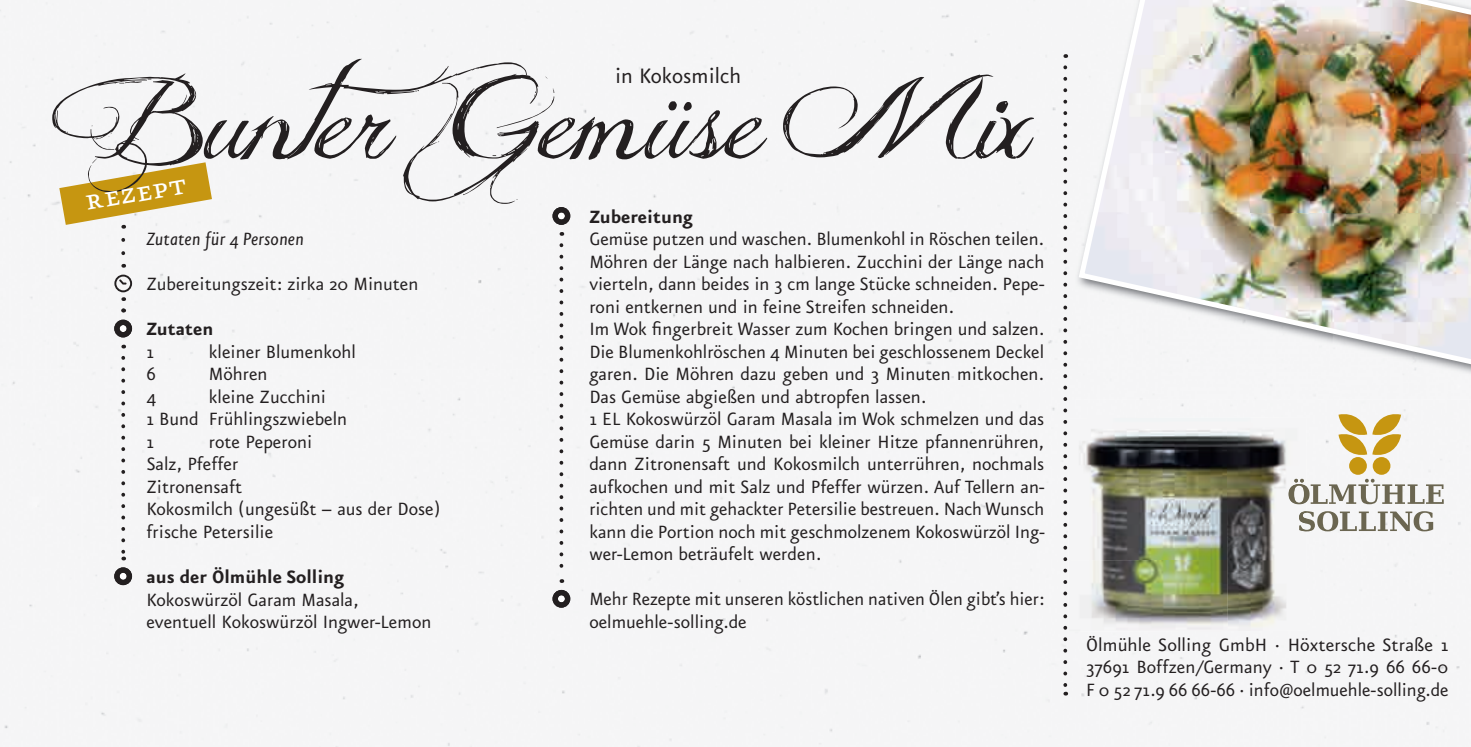
<style>
.page{position:relative;width:1471px;height:747px;background:#fff}
.page>*{position:absolute;margin:0;border:0;box-sizing:border-box;transform-origin:0 0}
.t1{font:112.75px "Jellyka Delicious Cake";color:#231f20}
.t2{font:35.5px "Eureka Small Caps";color:#fff}
.t3{font:25px "Eureka Sans OT";color:#231f20}
.t4{font:21.25px/22.5px "Eureka Sans OT";color:#231f20}
.s1{font-weight:700}
.s2{font-style:italic}
</style>
<div class="page">
<div style="left:0;top:0;width:1471px;height:746px;background:#f5f5f6"></div>
<svg style="left:121px;top:240px;width:4px;height:27px"></svg>
<svg style="left:559px;top:245px;width:4px;height:337px"></svg>
<svg style="left:1063px;top:67px;width:4px;height:628px"></svg>
<svg style="left:114px;top:274px;width:18px;height:38px"></svg>
<svg style="left:1307px;top:478px;width:137px;height:26px"></svg>
<div style="left:1373px;top:457px;width:17px;height:17px;background:#c69611;border-radius:50%"></div>
<div style="left:1349px;top:457px;width:18px;height:17px;background:#c69611;border-radius:50%"></div>
<svg style="left:1338px;top:411px;width:63px;height:46px"></svg>
<svg style="left:121px;top:357px;width:4px;height:203px"></svg>
<svg style="left:59px;top:162px;width:153px;height:66px"></svg>
<img style="left:1075px;top:0;width:86px;height:399px">
<img style="left:1161px;top:392px;width:172px;height:7px">
<img style="left:1333px;top:392px;width:138px;height:7px">
<img style="left:1076px;top:0;width:395px;height:392px">
<svg style="left:114px;top:319px;width:18px;height:18px"></svg>
<svg style="left:114px;top:567px;width:18px;height:18px"></svg>
<svg style="left:552px;top:589px;width:18px;height:18px"></svg>
<svg style="left:552px;top:207px;width:18px;height:18px"></svg>
<img style="left:1068px;top:417px;width:160px;height:214px">
<img style="left:1226px;top:417px;width:81px;height:213px">
<img style="left:1288px;top:478px;width:18px;height:26px">
<svg style="left:1307px;top:511px;width:126px;height:20px"></svg>
<img style="left:1299px;top:511px;width:8px;height:20px">
<svg style="left:653px;top:321px;width:8px;height:14px"></svg>
<p class="t1" style="left:91px;top:45px;width:944px">Bunter Gemüse Mix</p>
<p class="t3" style="left:615px;top:63px;width:128px">in Kokosmilch</p>
<p class="t2" style="left:82px;top:185px;width:105px;rotate:-10deg">rezept</p>
<p class="t4" style="left:589px;top:206px;width:457px"><span class="s1">Zubereitung<br></span>Gemüse putzen und waschen. Blumenkohl in Röschen teilen.<br>Möhren der Länge nach halbieren. Zucchini der Länge nach vierteln, dann beides in 3 cm lange Stücke schneiden. Pepe&shy;roni entkernen und in feine Streifen schneiden.<br>Im Wok ngerbreit Wasser zum Kochen bringen und salzen.<br>Die Blumenkohlröschen 4 Minuten bei geschlossenem Deckel garen. Die Möhren dazu geben und 3 Minuten mitkochen.<br>Das Gemüse abgießen und abtropfen lassen.<br>1 EL Kokoswürzöl Garam Masala im Wok schmelzen und das Gemüse darin 5 Minuten bei kleiner Hitze pfannenrühren, dann Zitronensaft und Kokosmilch unterrühren, nochmals aufkochen und mit Salz und Pfeffer würzen. Auf Tellern an&shy;richten und mit gehackter Petersilie bestreuen. Nach Wunsch kann die Portion noch mit geschmolzenem Kokoswürzöl Ing&shy;wer-Lemon beträufelt werden.</p>
<p class="t4" style="left:589px;top:588px;width:457px">Mehr Rezepte mit unseren köstlichen nativen Ölen gibt’s hier: oelmuehle-solling.de</p>
<p class="t4" style="left:146px;top:217px;width:274px;line-height:45px"><span class="s2">Zutaten für 4 Personen<br></span>Zubereitungszeit: zirka 20 Minuten<br><span class="s1">Zutaten</span></p>
<p class="t4" style="left:146px;top:341px;width:9px">1</p>
<p class="t4" style="left:209px;top:341px;width:148px">kleiner Blumenkohl</p>
<p class="t4" style="left:146px;top:363px;width:11px">6</p>
<p class="t4" style="left:209px;top:363px;width:60px">Möhren</p>
<p class="t4" style="left:146px;top:386px;width:11px">4</p>
<p class="t4" style="left:146px;top:386px;width:202px;text-indent:63px">kleine Zucchini<br>1 Bund Frühlingszwiebeln<br>1</p>
<p class="t4" style="left:146px;top:431px;width:296px;text-indent:63px">rote Peperoni<br>Salz, Pfeffer<br>Zitronensaft<br>Kokosmilch (ungesüßt – aus der Dose) frische Petersilie</p>
<p class="t4" style="left:146px;top:566px;width:286px"><span class="s1">aus der Ölmühle Solling<br></span>Kokoswürzöl Garam Masala, eventuell Kokoswürzöl Ingwer-Lemon</p>
<p class="t4" style="left:1086px;top:633px;width:364px;text-align:justify">Ölmühle Solling GmbH · Höxtersche Straße 1<br>37691 Boffzen/Germany · T 0 52 71.9 66 66-0<br>F 0 52 71.9 66 66-66 · info@oelmuehle-solling.de</p>
</div>
